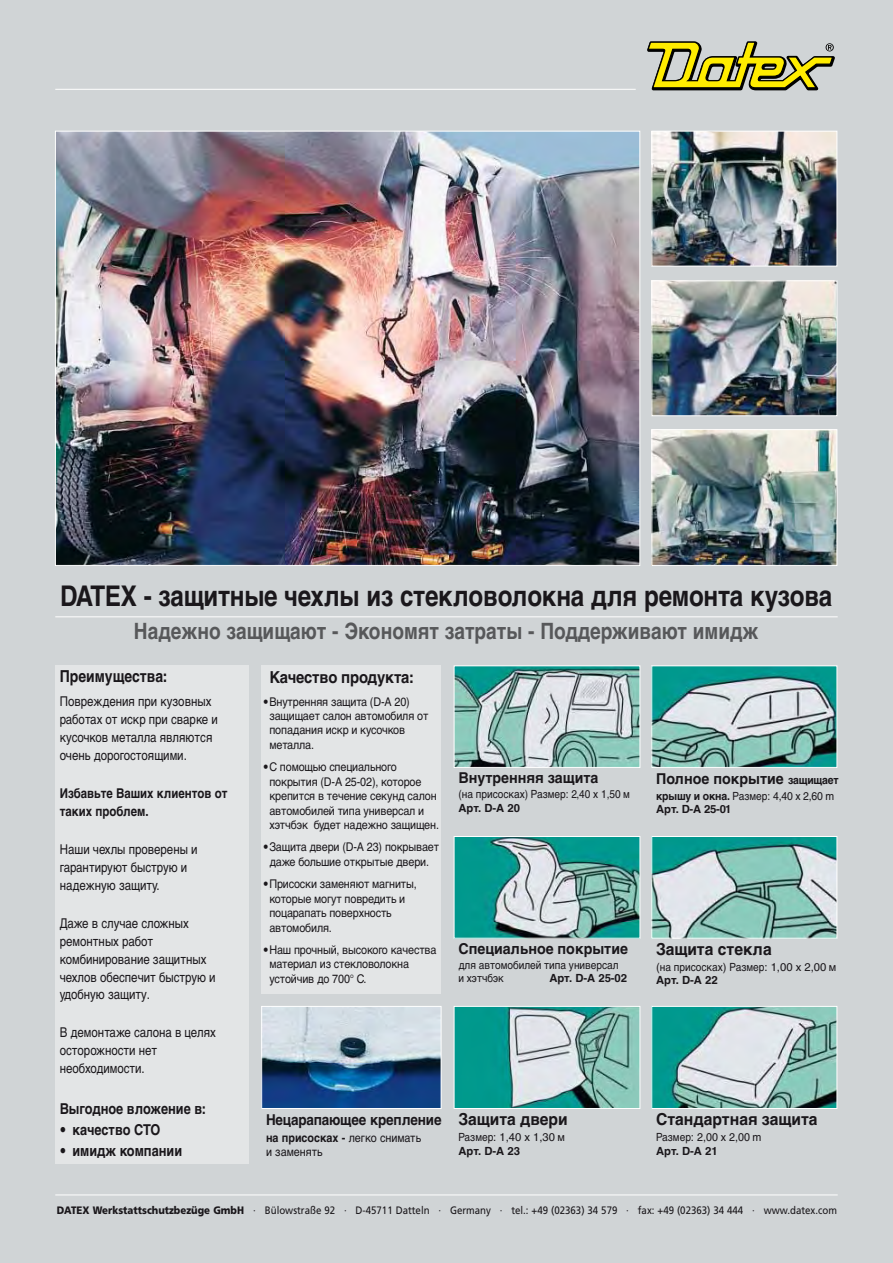
<style>
.page{position:relative;width:893px;height:1263px;background:#d0d4d6}
.page>*{position:absolute;margin:0;border:0;box-sizing:border-box;transform-origin:0 0}
.t1{font:700 28.5px "Helvetica Cyr";letter-spacing:-.01em;color:#1a171b;scale:.85 1}
.t2{font:700 22.5px "Helvetica Cyr";color:#57585a;scale:.85 1}
.t3{font:700 16.5px "Helvetica Cyr";color:#1a171b;scale:.95 1}
.t4{font:700 16.5px "Helvetica Cyr";color:#1a171b;scale:.9 1}
.t5{font:700 16.5px "Helvetica Cyr";color:#1a171b;scale:.85 1}
.t6{font:700 15px "Helvetica Cyr";color:#1a171b;scale:.95 1}
.t7{font:700 15px "Helvetica Cyr";color:#1a171b;scale:.85 1}
.t8{font:700 15px "Helvetica Cyr";color:#1a171b;scale:.9 1}
.t9{font:13.5px/18px "Helvetica Cyr Upright";color:#1a171b;scale:.85 1}
.t10{font:700 13.5px/18px "Helvetica Cyr";color:#1a171b;scale:.85 1}
.t11{font:12px/14.4px "Helvetica Cyr Upright";letter-spacing:-.01em;color:#1a171b;scale:.9 1}
.t12{font:700 12px "Helvetica Cyr";color:#1a171b;scale:.9 1}
.t13{font:11.25px/13.5px "Helvetica Cyr Upright";color:#1a171b;scale:.9 1}
.t14{font:700 11.25px "Helvetica Cyr";color:#1a171b}
.t15{font:11.25px "Helvetica Cyr Upright";color:#1a171b}
.t16{font:10.8px "Frutiger";color:#1a171b;scale:.9 1}
.s1{font-size:11.25px}
.s2{font-family:"Helvetica Cyr";font-weight:700}
.s3{font-family:"Helvetica Cyr Upright";font-weight:400}
.s4{font-weight:900}
</style>
<div class="page">
<img style="left:654px;top:431px;width:181px;height:133px">
<div style="left:652px;top:429px;width:185px;height:137px;border:1px solid #fff"></div>
<img style="left:57px;top:133px;width:581px;height:431px">
<svg style="left:647px;top:41px;width:188px;height:50px"></svg>
<hr style="left:55px;top:89px;width:581px;height:1px;background:#fff">
<hr style="left:55px;top:616px;width:783px;height:1px;background:#fff">
<img style="left:456px;top:668px;width:182px;height:97px">
<div style="left:454px;top:666px;width:186px;height:101px;border:1px solid #fff"></div>
<img style="left:456px;top:838px;width:182px;height:98px">
<div style="left:454px;top:836px;width:186px;height:102px;border:1px solid #fff"></div>
<img style="left:456px;top:1008px;width:182px;height:99px">
<div style="left:454px;top:1006px;width:186px;height:103px;border:1px solid #fff"></div>
<img style="left:263px;top:1008px;width:176px;height:99px">
<div style="left:261px;top:1006px;width:180px;height:103px;border:1px solid #fff"></div>
<img style="left:654px;top:283px;width:181px;height:131px">
<div style="left:652px;top:281px;width:185px;height:135px;border:1px solid #fff"></div>
<img style="left:654px;top:133px;width:181px;height:131px">
<div style="left:652px;top:131px;width:185px;height:135px;border:1px solid #fff"></div>
<img style="left:654px;top:668px;width:181px;height:97px">
<img style="left:654px;top:838px;width:181px;height:98px">
<div style="left:652px;top:836px;width:185px;height:102px;border:1px solid #fff"></div>
<img style="left:654px;top:1008px;width:181px;height:99px">
<div style="left:652px;top:1006px;width:185px;height:103px;border:1px solid #fff"></div>
<hr style="left:55px;top:1195px;width:783px;height:1px;background:#fff">
<div style="left:55px;top:666px;width:194px;height:498px;background:#e3e5e6"></div>
<div style="left:261px;top:666px;width:180px;height:328px;background:#e3e5e6"></div>
<h1 class="t1" style="left:60px;top:585px;width:910px">DATEX - защитные чехлы из стекловолокна для ремонта кузова</h1>
<h2 class="t2" style="left:134px;top:622px;width:736px">Надежно защищают - Экономят затраты - Поддерживают имидж</h2>
<h3 class="t5" style="left:60px;top:670px;width:128px">Преимущества:</h3>
<p class="t9" style="left:60px;top:694px;width:187px">Повреждения при кузовных работах от искр при сварке и кусочков металла являются очень дорогостоящими.</p>
<p class="t10" style="left:60px;top:786px;width:199px">Избавьте Ваших клиентов от таких проблем.</p>
<p class="t9" style="left:60px;top:841px;width:164px">Наши чехлы проверены и гарантируют быструю и надежную защиту.</p>
<p class="t9" style="left:60px;top:915px;width:185px">Даже в случае сложных ремонтных работ комбинирование защитных чехлов обеспечит быструю и удобную защиту.</p>
<p class="t9" style="left:60px;top:1025px;width:185px">В демонтаже салона в целях осторожности нет необходимости.</p>
<p class="t7" style="left:60px;top:1103px;width:173px">Выгодное вложение в:</p>
<p class="t7" style="left:60px;top:1124px;width:120px">• качество СТО</p>
<p class="t7" style="left:60px;top:1145px;width:145px">• имидж компании</p>
<h3 class="t4" style="left:269px;top:671px;width:162px">Качество продукта:</h3>
<p class="t11" style="left:269px;top:695px;width:178px;text-indent:-6px">•Внутренняя защита (D-A 20) защищает салон автомобиля от попадания искр и кусочков металла.</p>
<p class="t11" style="left:269px;top:761px;width:190px;text-indent:-6px">•С помощью специального покрытия (D-A 25-02), которое крепится в течение секунд салон автомобилей типа универсал и хэтчбэк будет надежно защищен.</p>
<p class="t11" style="left:263px;top:841px;width:197px;text-align:center">•Защита двери (D-A 23) покрывает даже большие открытые двери.</p>
<p class="t11" style="left:269px;top:878px;width:165px;text-indent:-6px">•Присоски заменяют магниты, которые могут повредить и поцарапать поверхность автомобиля.</p>
<p class="t11" style="left:269px;top:944px;width:187px;text-indent:-6px">•Наш прочный, высокого качества материал из стекловолокна устойчив до 700° C.</p>
<p class="t6" style="left:458px;top:772px;width:149px">Внутренняя защита</p>
<p class="t13" style="left:458px;top:789px;width:192px">(на присосках) Размер: 2,40 x 1,50 м</p>
<p class="t14" style="left:458px;top:803px;width:63px">Арт. D-A 20</p>
<p class="t6" style="left:656px;top:773px;width:194px">Полное покрытие <span class="s1">защищает</span></p>
<p class="t13" style="left:656px;top:790px;width:199px"><span class="s2">крышу и окна.</span> Размер: 4,40 x 2,60 m</p>
<p class="t14" style="left:656px;top:805px;width:77px">Арт. D-A 25-01</p>
<h3 class="t3" style="left:656px;top:943px;width:123px">Защита стекла</h3>
<p class="t15" style="left:656px;top:963px;width:182px">(на присосках) Размер: 1,00 x 2,00 м</p>
<p class="t14" style="left:656px;top:976px;width:63px">Арт. D-A 22</p>
<p class="t6" style="left:458px;top:943px;width:180px">Специальное покрытие</p>
<p class="t13" style="left:458px;top:959px;width:179px">для автомобилей типа универсал и хэтчбэк</p>
<p class="t14" style="left:549px;top:974px;width:79px">Арт. D-A 25-02</p>
<h3 class="t3" style="left:458px;top:1113px;width:117px">Защита двери</h3>
<p class="t13" style="left:458px;top:1131px;width:120px">Размер: 1,40 x 1,30 м</p>
<p class="t14" style="left:458px;top:1146px;width:63px">Арт. D-A 23</p>
<h3 class="t3" style="left:656px;top:1113px;width:172px">Стандартная защита</h3>
<p class="t13" style="left:656px;top:1131px;width:118px">Размер: 2,00 x 2,00 m</p>
<p class="t14" style="left:656px;top:1146px;width:63px">Арт. D-A 21</p>
<p class="t8" style="left:266px;top:1114px;width:197px">Нецарапающее крепление</p>
<p class="t12" style="left:266px;top:1133px;width:174px">на присосках - <span class="s3">легко снимать</span></p>
<p class="t11" style="left:266px;top:1146px;width:64px">и заменять</p>
<p class="t16" style="left:57px;top:1206px;width:868px"><span class="s4">DATEX Werkstattschutzbezüge GmbH</span> · Bülowstraße 92 · D-45711 Datteln · Germany · tel.: +49 (02363) 34 579 · fax: +49 (02363) 34 444 · www.datex.com</p>
</div>
